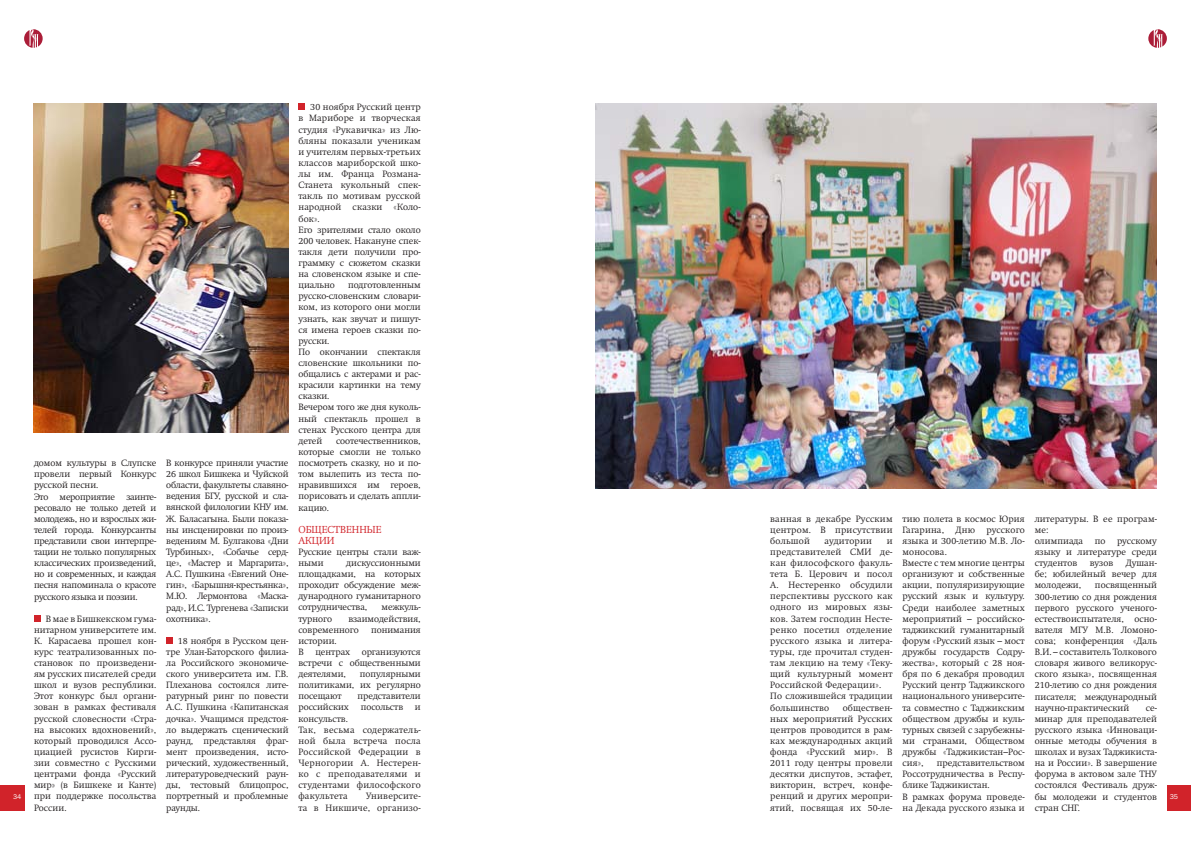
<style>
.page{position:relative;width:1191px;height:842px;background:#fff}
.page>*{position:absolute;margin:0;border:0;box-sizing:border-box;transform-origin:0 0}
.t1{font:10px/11.1px "Swift Light C";color:#d1232a}
.t2{font:9px/11.1px "Swift Light C";letter-spacing:.005em;color:#231f20;text-align:justify}
.t3{font:9px/11.1px "Swift Light C";letter-spacing:.03em;color:#231f20}
.t4{font:9px/11.1px "Swift Light C";letter-spacing:-.02em;color:#231f20}
.t5{font:9px "Swift Light C";letter-spacing:.025em;color:#231f20}
.t6{font:7px "Franklin Gothic Book C";color:#fff}
.t7{font:6.8px "Franklin Gothic Book C";color:#fff}
</style>
<div class="page">
<div style="left:0;top:785px;width:24px;height:25px;background:#d1232a"></div>
<svg style="left:24px;top:29px;width:19px;height:19px"></svg>
<div style="left:1166px;top:785px;width:25px;height:25px;background:#d1232a"></div>
<svg style="left:1148px;top:29px;width:18px;height:19px"></svg>
<div style="left:34px;top:615px;width:7px;height:6px;background:#d1232a"></div>
<div style="left:166px;top:637px;width:7px;height:7px;background:#d1232a"></div>
<div style="left:298px;top:103px;width:7px;height:7px;background:#d1232a"></div>
<img style="left:595px;top:103px;width:562px;height:385px">
<img style="left:34px;top:103px;width:255px;height:330px">
<p class="t2" style="left:298px;top:102px;width:124px;text-align:left;text-indent:12px">30 ноября Русский центр в Мариборе и творческая студия «Рукавичка» из Лю&shy;бляны показали ученикам и учителям первых-третьих классов мариборской шко&shy;лы им. Франца Розмана-<br>Станета кукольный спек&shy;такль по мотивам русской народной сказки «Коло&shy;бок».<br>Его зрителями стало около<br>200 человек. Накануне спек&shy;такля дети получили про&shy;граммку с сюжетом сказки на словенском языке и спе&shy;циально</p>
<p class="t2" style="left:298px;top:280px;width:124px;text-align:left;text-indent:50px">подготовленным русско-словенским словари&shy;ком, из которого они могли узнать, как звучат и пишут&shy;ся имена героев сказки по&shy;русски.<br>По окончании спектакля словенские школьники по&shy;общались с актерами и рас&shy;красили картинки на тему сказки.<br>Вечером того же дня куколь&shy;ный спектакль прошел в стенах Русского центра для детей</p>
<p class="t2" style="left:298px;top:435px;width:124px;text-indent:38px">соотечественников, которые смогли не только посмотреть сказку, но и по&shy;том вылепить из теста по&shy;нравившихся им героев, порисовать и сделать аппли&shy;кацию.</p>
<p class="t1" style="left:298px;top:524px;width:85px">Общественные акции</p>
<p class="t2" style="left:298px;top:546px;width:124px">Русские центры стали важ&shy;ными</p>
<p class="t2" style="left:166px;top:457px;width:124px">В конкурсе приняли участие 26 школ Бишкека и Чуйской области, факультеты славяно&shy;ведения БГУ, русской и сла&shy;вянской филологии КНУ им.<br>Ж. Баласагына. Были показа&shy;ны инсценировки по произ&shy;ведениям М. Булгакова «Дни Турбиных», «Собачье серд&shy;це», «Мастер и Маргарита», А.С. Пушкина «Евгений Оне&shy;гин», «Барышня-крестьянка», М.Ю. Лермонтова «Маска&shy;рад», И.С. Тургенева «Записки охотника».</p>
<p class="t2" style="left:166px;top:635px;width:124px;text-indent:11px">18 ноября в Русском цен&shy;тре Улан-Баторского филиа&shy;ла Российского экономиче&shy;ского университета им. Г.В.<br>Плеханова состоялся лите&shy;ратурный ринг по повести А.С. Пушкина «Капитанская дочка». Учащимся предстоя&shy;ло выдержать сценический раунд, представляя фраг&shy;мент произведения, исто&shy;рический, художественный, литературоведческий раун&shy;ды, тестовый блицопрос, портретный и проблемные раунды.</p>
<p class="t4" style="left:34px;top:458px;width:124px">домом культуры в Слупске провели первый Конкурс русской песни.<br>Это мероприятие заинте&shy;ресовало не только детей и молодежь, но и взрослых жи&shy;телей города. Конкурсанты представили свои интерпре&shy;тации не только популярных классических произведений, но и современных, и каждая песня напоминала о красоте русского языка и поэзии.</p>
<p class="t2" style="left:34px;top:613px;width:124px;text-indent:12px">В мае в Бишкекском гума&shy;нитарном университете им.<br>К. Карасаева прошел кон&shy;курс театрализованных по&shy;становок по произведени&shy;ям русских писателей среди школ и вузов республики.<br>Этот конкурс был органи&shy;зован в рамках фестиваля русской словесности «Стра&shy;на высоких вдохновений», который проводился Ассо&shy;циацией русистов Кирги&shy;зии совместно с Русскими центрами фонда «Русский мир» (в Бишкеке и Канте) при поддержке посольства России.</p>
<p class="t2" style="left:770px;top:513px;width:124px">ванная в декабре Русским центром. В присутствии большой</p>
<p class="t2" style="left:902px;top:513px;width:124px">тию полета в космос Юрия<br>Гагарина,</p>
<p class="t2" style="left:1034px;top:513px;width:124px;text-align:left">литературы. В ее програм&shy;ме:<br>олимпиада</p>
<p class="t2" style="left:955px;top:524px;width:21px">Дню</p>
<p class="t2" style="left:902px;top:524px;width:124px;text-align:left;text-indent:84px">русского языка и 300-летию М.В. Ло&shy;моносова.<br>Вместе с тем многие центры организуют и собственные акции, популяризирующие русский язык и культуру.<br>Среди наиболее заметных мероприятий – российско&shy;таджикский гуманитарный форум «Русский язык – мост дружбы государств Содру&shy;жества», который с 28 ноя&shy;бря по 6 декабря проводил<br>Русский центр Таджикского национального университе&shy;та совместно с Таджикским обществом дружбы и куль&shy;турных связей с зарубежны&shy;ми странами, Обществом дружбы «Таджикистан–Рос&shy;сия»,</p>
<p class="t5" style="left:824px;top:535px;width:49px">аудитории</p>
<p class="t3" style="left:770px;top:535px;width:124px;text-indent:116px">и представителей СМИ де&shy;кан философского факуль&shy;тета Б. Церович и посол<br>А. Нестеренко обсудили перспективы русского как одного из мировых язы&shy;ков. Затем господин Несте&shy;ренко посетил отделение русского языка и литера&shy;туры, где прочитал студен&shy;там лекцию на тему «Теку&shy;щий культурный момент<br>Российской Федерации».<br>По сложившейся традиции большинство</p>
<p class="t2" style="left:1034px;top:535px;width:124px;text-indent:82px">русскому языку и литературе среди студентов</p>
<p class="t2" style="left:1094px;top:535px;width:12px">по</p>
<p class="t2" style="left:1034px;top:557px;width:124px;text-indent:91px">Душан&shy;бе; юбилейный вечер для молодежи,</p>
<p class="t2" style="left:298px;top:557px;width:124px;text-indent:48px">дискуссионными площадками, на которых проходит обсуждение меж&shy;дународного гуманитарного сотрудничества,</p>
<p class="t2" style="left:1089px;top:557px;width:25px">вузов</p>
<p class="t2" style="left:1034px;top:580px;width:124px;text-indent:60px">посвященный 300-летию со дня рождения первого русского ученого&shy;естествоиспытателя, осно&shy;вателя МГУ М.В. Ломоно&shy;сова; конференция «Даль В.И. – составитель Толкового словаря живого великорус&shy;ского языка», посвященная 210-летию со дня рождения писателя; международный научно-практический</p>
<p class="t2" style="left:381px;top:602px;width:41px">межкуль-</p>
<p class="t2" style="left:298px;top:613px;width:124px;text-indent:50px">взаимодействия, современного</p>
<p class="t2" style="left:298px;top:613px;width:35px">турного</p>
<p class="t2" style="left:371px;top:624px;width:51px">понимания</p>
<p class="t2" style="left:298px;top:635px;width:40px">истории.<br>В</p>
<p class="t2" style="left:298px;top:646px;width:124px;text-indent:63px">организуются встречи с общественными деятелями,</p>
<p class="t2" style="left:315px;top:646px;width:36px">центрах</p>
<p class="t2" style="left:298px;top:668px;width:124px;text-indent:61px">популярными политиками, их регулярно посещают</p>
<p class="t2" style="left:358px;top:691px;width:65px">представители</p>
<p class="t2" style="left:770px;top:702px;width:124px;text-indent:72px">обществен&shy;ных мероприятий Русских центров проводится в рам&shy;ках международных акций фонда «Русский мир». В 2011 году центры провели десятки диспутов, эстафет, викторин, встреч, конфе&shy;ренций и других меропри&shy;ятий, посвящая их 50-ле-</p>
<p class="t2" style="left:298px;top:702px;width:52px">российских</p>
<p class="t2" style="left:361px;top:702px;width:44px">посольств</p>
<p class="t2" style="left:415px;top:702px;width:7px">и</p>
<p class="t3" style="left:298px;top:713px;width:124px">консульств.<br>Так, весьма содержатель&shy;ной была встреча посла<br>Российской Федерации в<br>Черногории А. Нестерен&shy;ко с преподавателями и студентами философского факультета</p>
<p class="t2" style="left:1034px;top:702px;width:124px;text-indent:111px">се&shy;минар для преподавателей русского языка «Инноваци&shy;онные методы обучения в школах и вузах Таджикиста&shy;на и России». В завершение форума в актовом зале ТНУ состоялся Фестиваль друж&shy;бы молодежи и студентов стран СНГ.</p>
<p class="t2" style="left:902px;top:757px;width:124px;text-align:left;text-indent:34px">представительством<br>Россотрудничества в Респу&shy;блике Таджикистан.<br>В рамках форума проведе&shy;на Декада русского языка и</p>
<p class="t3" style="left:298px;top:791px;width:124px;text-align:right">Университе-<br>та в Никшиче, организо-</p>
<p class="t7" style="left:13px;top:793px;width:9px">34</p>
<p class="t6" style="left:1169px;top:793px;width:10px">35</p>
</div>
